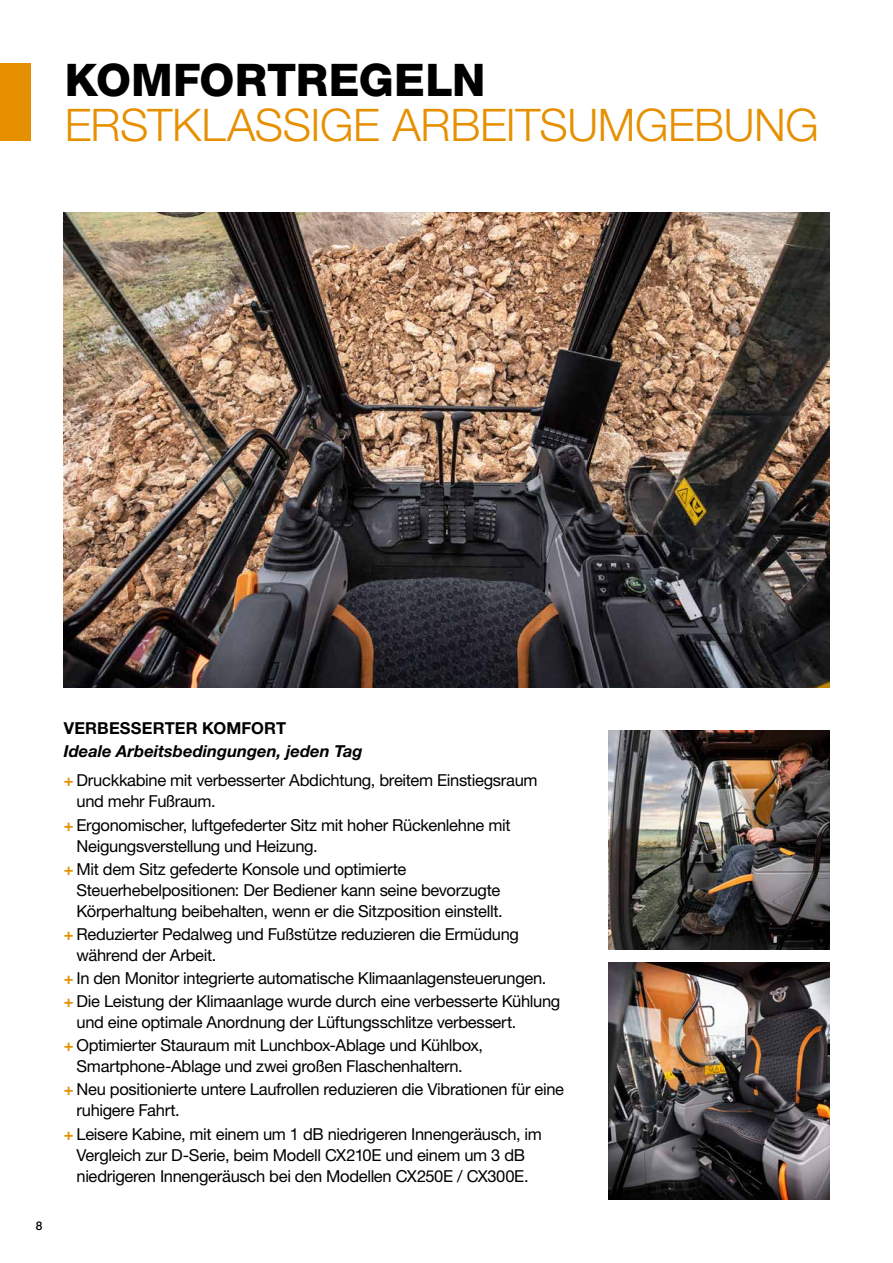
<style>
.page{position:relative;width:893px;height:1263px;background:#fff}
.page>*{position:absolute;margin:0;border:0;box-sizing:border-box;transform-origin:0 0}
.t1{font:300 45px "Helvetica Neue LT Pro";letter-spacing:-.01em;color:#e69000}
.t2{font:800 45px "Helvetica Neue LT Pro";color:#000}
.t3{font:16.5px/23.1px "Helvetica Neue LT Pro";letter-spacing:-.02em;color:#000}
.t4{font:700 16.5px "Helvetica Neue LT Pro";letter-spacing:.01em;color:#000}
.t5{font:500 12px "Helvetica Neue LT Pro";color:#000}
.s1{font-weight:700;font-style:italic}
.s2{font-weight:700;color:#e69000}
</style>
<div class="page">
<img style="left:64px;top:213px;width:765px;height:474px">
<img style="left:608px;top:730px;width:221px;height:220px">
<img style="left:608px;top:963px;width:221px;height:237px">
<div style="left:0;top:64px;width:31px;height:77px;background:#e69000"></div>
<h1 class="t2" style="left:65px;top:53px;width:422px">KOMFORTREGELN</h1>
<h1 class="t1" style="left:65px;top:97px;width:756px">ERSTKLASSIGE ARBEITSUMGEBUNG</h1>
<p class="t5" style="left:36px;top:1218px;width:8px">8</p>
<p class="t4" style="left:64px;top:718px;width:224px">VERBESSERTER KOMFORT</p>
<p class="t3" style="left:64px;top:736px;width:475px;line-height:29.5px"><span class="s1">Ideale Arbeitsbedingungen, jeden Tag<br></span><span class="s2">+</span> Druckkabine mit verbesserter Abdichtung, breitem Einstiegsraum</p>
<p class="t3" style="left:64px;top:790px;width:448px;text-indent:13px">und mehr Fußraum.<br><span class="s2">+</span> Ergonomischer, luftgefederter Sitz mit hoher Rückenlehne mit</p>
<p class="t3" style="left:64px;top:834px;width:344px;text-indent:13px">Neigungsverstellung und Heizung.<br><span class="s2">+</span> Mit dem Sitz gefederte Konsole und optimierte</p>
<p class="t3" style="left:77px;top:879px;width:428px;line-height:21px">Steuerhebelpositionen: Der Bediener kann seine bevorzugte<br>Körperhaltung beibehalten, wenn er die Sitzposition einstellt.</p>
<p class="t3" style="left:77px;top:923px;width:444px;line-height:21px;text-indent:-13px"><span class="s2">+</span> Reduzierter Pedalweg und Fußstütze reduzieren die Ermüdung während der Arbeit.</p>
<p class="t3" style="left:64px;top:966px;width:498px"><span class="s2">+</span> In den Monitor integrierte automatische Klimaanlagensteuerungen. <span class="s2">+</span> Die Leistung der Klimaanlage wurde durch eine verbesserte Kühlung</p>
<p class="t3" style="left:64px;top:1010px;width:454px;text-indent:13px">und eine optimale Anordnung der Lüftungsschlitze verbessert. <span class="s2">+</span> Optimierter Stauraum mit Lunchbox-Ablage und Kühlbox,</p>
<p class="t3" style="left:64px;top:1055px;width:502px;text-indent:13px">Smartphone-Ablage und zwei großen Flaschenhaltern.<br><span class="s2">+</span> Neu positionierte untere Laufrollen reduzieren die Vibrationen für eine</p>
<p class="t3" style="left:64px;top:1099px;width:480px;text-indent:13px">ruhigere Fahrt.<br><span class="s2">+</span> Leisere Kabine, mit einem um 1 dB niedrigeren Innengeräusch, im</p>
<p class="t3" style="left:77px;top:1144px;width:454px;line-height:21px">Vergleich zur D-Serie, beim Modell CX210E und einem um 3 dB niedrigeren Innengeräusch bei den Modellen CX250E / CX300E.</p>
</div>
